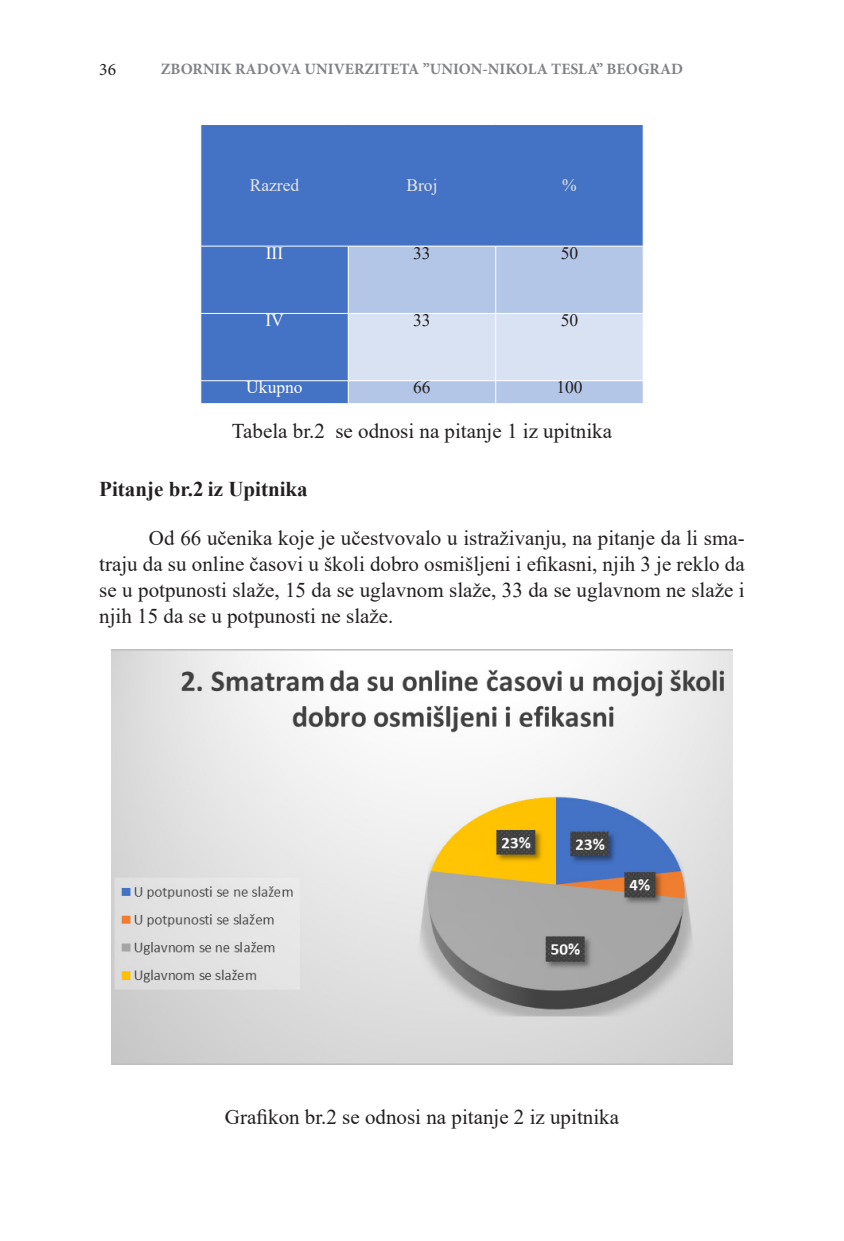
<style>
.page{position:relative;width:844px;height:1241px;background:#fff}
.page>*{position:absolute;margin:0;border:0;box-sizing:border-box;transform-origin:0 0}
.Paragraph_Style_1{font:21px/26.2px "Times New Roman";color:#231f20;text-align:justify}
.t1{font:700 21px "Times New Roman";color:#231f20}
.t2{font:17.5px "Times New Roman";color:#231f20}
.t3{font:17.5px "Times New Roman";color:#e7e6e6}
.t4{font:17.5px "Times New Roman";color:#fff}
.t5{font:17.5px "Minion Pro";color:#231f20}
.t6{font:700 15.75px "Minion Pro";color:#808285}
</style>
<div class="page">
<div style="left:201px;top:125px;width:441px;height:278px;background:#4472c4"></div>
<div style="left:349px;top:247px;width:293px;height:66px;background:#b4c6e7"></div>
<hr style="left:200px;top:246px;width:148px;height:1px;background:#fff">
<hr style="left:348px;top:246px;width:147px;height:1px;background:#fff">
<hr style="left:495px;top:246px;width:148px;height:1px;background:#fff">
<hr style="left:200px;top:313px;width:148px;height:1px;background:#fff">
<hr style="left:200px;top:380px;width:148px;height:1px;background:#fff">
<svg style="left:200px;top:381px;width:1px;height:22px"></svg>
<hr style="left:348px;top:246px;width:1px;height:67px;background:#fff">
<hr style="left:495px;top:246px;width:1px;height:67px;background:#fff">
<svg style="left:348px;top:313px;width:295px;height:90px;background:#d1dcf0"></svg>
<img style="left:112px;top:649px;width:620px;height:415px">
<p class="t5" style="left:99px;top:58px;width:18px">36</p>
<p class="t6" style="left:161px;top:58px;width:523px">ZBORNIK RADOVA UNIVERZITETA ”UNION-NIKOLA TESLA” BEOGRAD</p>
<p class="t3" style="left:250px;top:173px;width:51px">Razred</p>
<p class="t3" style="left:406px;top:173px;width:33px">Broj</p>
<p class="t3" style="left:562px;top:173px;width:16px">%</p>
<p class="t4" style="left:266px;top:240px;width:19px">III</p>
<p class="t2" style="left:413px;top:240px;width:19px">33</p>
<p class="t2" style="left:560px;top:240px;width:19px">50</p>
<p class="t4" style="left:265px;top:308px;width:20px">IV</p>
<p class="t2" style="left:413px;top:308px;width:19px">33</p>
<p class="t2" style="left:560px;top:308px;width:19px">50</p>
<p class="t4" style="left:246px;top:375px;width:58px">Ukupno</p>
<p class="t2" style="left:413px;top:375px;width:19px">66</p>
<p class="t2" style="left:556px;top:375px;width:28px">100</p>
<p class="Paragraph_Style_1" style="left:232px;top:417px;width:381px">Tabela br.2 se odnosi na pitanje 1 iz upitnika</p>
<p class="t1" style="left:99px;top:473px;width:210px">Pitanje br.2 iz Upitnika</p>
<p class="Paragraph_Style_1" style="left:99px;top:523px;width:646px;text-indent:50px">Od 66 učenika koje je učestvovalo u istraživanju, na pitanje da li sma&shy;traju da su online časovi u školi dobro osmišljeni i efikasni, njih 3 je reklo da se u potpunosti slaže, 15 da se uglavnom slaže, 33 da se uglavnom ne slaže i njih 15 da se u potpunosti ne slaže.</p>
<p class="Paragraph_Style_1" style="left:225px;top:1103px;width:395px">Grafikon br.2 se odnosi na pitanje 2 iz upitnika</p>
</div>
